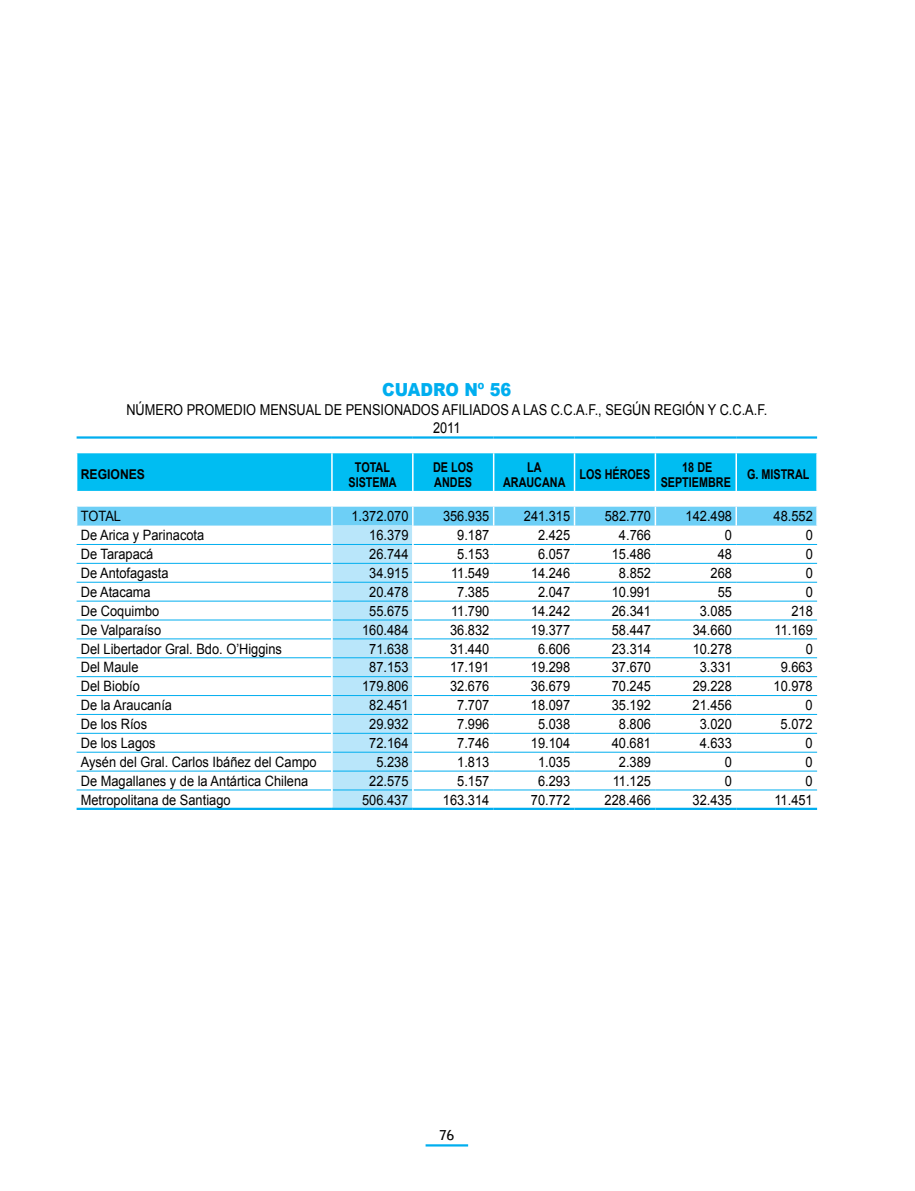
<style>
.page{position:relative;width:915px;height:1191px;background:#fff}
.page>*{position:absolute;margin:0;border:0;box-sizing:border-box;transform-origin:0 0}
.t1{font:900 18px "Arial";color:#00aeef;scale:.9 1}
.t2{font:15px/18px "Arial";color:#000;text-align:center;scale:.85 1}
.t3{font:14.25px "Arial";color:#000;scale:.9 1}
.t4{font:700 13.5px/15px "Arial";color:#000;text-align:center;scale:.8 1}
.t5{font:700 13.5px "Arial";color:#000;scale:.9 1}
.t6{font:700 13.5px "Bell Gothic Std";color:#000}
</style>
<div class="page">
<hr style="left:425px;top:1144px;width:43px;height:2px;background:#00aeef">
<div style="left:77px;top:453px;width:739px;height:38px;background:#00bdf2"></div>
<hr style="left:412px;top:453px;width:1px;height:38px;background:#fff">
<hr style="left:492px;top:453px;width:2px;height:38px;background:#fff">
<hr style="left:573px;top:453px;width:2px;height:38px;background:#fff">
<hr style="left:654px;top:453px;width:2px;height:38px;background:#fff">
<hr style="left:735px;top:453px;width:1px;height:38px;background:#fff">
<hr style="left:77px;top:436px;width:255px;height:2px;background:#00aeef">
<hr style="left:332px;top:436px;width:80px;height:2px;background:#00aeef">
<hr style="left:412px;top:436px;width:81px;height:2px;background:#00aeef">
<hr style="left:493px;top:436px;width:81px;height:2px;background:#00aeef">
<hr style="left:574px;top:436px;width:81px;height:2px;background:#00aeef">
<hr style="left:655px;top:436px;width:81px;height:2px;background:#00aeef">
<hr style="left:736px;top:436px;width:80px;height:2px;background:#00aeef">
<hr style="left:331px;top:453px;width:1px;height:38px;background:#fff">
<svg style="left:76px;top:507px;width:741px;height:302px"></svg>
<hr style="left:77px;top:807px;width:255px;height:3px;background:#00aeef">
<hr style="left:332px;top:807px;width:80px;height:3px;background:#00aeef">
<hr style="left:412px;top:807px;width:81px;height:3px;background:#00aeef">
<hr style="left:493px;top:807px;width:81px;height:3px;background:#00aeef">
<hr style="left:574px;top:807px;width:81px;height:3px;background:#00aeef">
<hr style="left:655px;top:807px;width:81px;height:3px;background:#00aeef">
<hr style="left:736px;top:807px;width:80px;height:3px;background:#00aeef">
<p class="t1" style="left:382px;top:376px;width:145px">CUADRO Nº 56</p>
<p class="t2" style="left:126px;top:401px;width:755px">NÚMERO PROMEDIO MENSUAL DE PENSIONADOS AFILIADOS A LAS C.C.A.F., SEGÚN REGIÓN Y C.C.A.F.<br>2011</p>
<p class="t5" style="left:81px;top:465px;width:73px">REGIONES</p>
<p class="t4" style="left:348px;top:460px;width:62px">TOTAL<br>SISTEMA</p>
<p class="t4" style="left:433px;top:460px;width:52px;text-align:left">DE LOS<br>ANDES</p>
<p class="t4" style="left:503px;top:460px;width:79px">LA<br>ARAUCANA</p>
<p class="t4" style="left:579px;top:467px;width:90px">LOS HÉROES</p>
<p class="t4" style="left:660px;top:460px;width:89px">18 DE<br>SEPTIEMBRE</p>
<p class="t4" style="left:746px;top:467px;width:80px">G. MISTRAL</p>
<p class="t3" style="left:81px;top:507px;width:46px">TOTAL</p>
<p class="t3" style="left:351px;top:507px;width:65px">1.372.070</p>
<p class="t3" style="left:443px;top:507px;width:53px">356.935</p>
<p class="t3" style="left:523px;top:507px;width:53px">241.315</p>
<p class="t3" style="left:604px;top:507px;width:53px">582.770</p>
<p class="t3" style="left:685px;top:507px;width:53px">142.498</p>
<p class="t3" style="left:773px;top:507px;width:45px">48.552</p>
<p class="t3" style="left:81px;top:526px;width:139px">De Arica y Parinacota</p>
<p class="t3" style="left:369px;top:526px;width:45px">16.379</p>
<p class="t3" style="left:457px;top:526px;width:37px">9.187</p>
<p class="t3" style="left:538px;top:526px;width:37px">2.425</p>
<p class="t3" style="left:618px;top:526px;width:37px">4.766</p>
<p class="t3" style="left:724px;top:526px;width:9px">0</p>
<p class="t3" style="left:805px;top:526px;width:9px">0</p>
<p class="t3" style="left:81px;top:545px;width:82px">De Tarapacá</p>
<p class="t3" style="left:369px;top:545px;width:45px">26.744</p>
<p class="t3" style="left:457px;top:545px;width:37px">5.153</p>
<p class="t3" style="left:538px;top:545px;width:37px">6.057</p>
<p class="t3" style="left:611px;top:545px;width:45px">15.486</p>
<p class="t3" style="left:717px;top:545px;width:17px">48</p>
<p class="t3" style="left:805px;top:545px;width:9px">0</p>
<p class="t3" style="left:81px;top:563px;width:99px">De Antofagasta</p>
<p class="t3" style="left:369px;top:563px;width:45px">34.915</p>
<p class="t3" style="left:451px;top:563px;width:44px">11.549</p>
<p class="t3" style="left:531px;top:563px;width:45px">14.246</p>
<p class="t3" style="left:618px;top:563px;width:37px">8.852</p>
<p class="t3" style="left:710px;top:563px;width:25px">268</p>
<p class="t3" style="left:805px;top:563px;width:9px">0</p>
<p class="t3" style="left:81px;top:582px;width:79px">De Atacama</p>
<p class="t3" style="left:369px;top:582px;width:45px">20.478</p>
<p class="t3" style="left:457px;top:582px;width:37px">7.385</p>
<p class="t3" style="left:538px;top:582px;width:37px">2.047</p>
<p class="t3" style="left:611px;top:582px;width:45px">10.991</p>
<p class="t3" style="left:717px;top:582px;width:17px">55</p>
<p class="t3" style="left:805px;top:582px;width:9px">0</p>
<p class="t3" style="left:81px;top:601px;width:89px">De Coquimbo</p>
<p class="t3" style="left:369px;top:601px;width:45px">55.675</p>
<p class="t3" style="left:451px;top:601px;width:44px">11.790</p>
<p class="t3" style="left:531px;top:601px;width:45px">14.242</p>
<p class="t3" style="left:611px;top:601px;width:45px">26.341</p>
<p class="t3" style="left:699px;top:601px;width:37px">3.085</p>
<p class="t3" style="left:791px;top:601px;width:25px">218</p>
<p class="t3" style="left:81px;top:620px;width:91px">De Valparaíso</p>
<p class="t3" style="left:362px;top:620px;width:53px">160.484</p>
<p class="t3" style="left:450px;top:620px;width:45px">36.832</p>
<p class="t3" style="left:531px;top:620px;width:45px">19.377</p>
<p class="t3" style="left:611px;top:620px;width:45px">58.447</p>
<p class="t3" style="left:692px;top:620px;width:45px">34.660</p>
<p class="t3" style="left:774px;top:620px;width:44px">11.169</p>
<p class="t3" style="left:81px;top:639px;width:225px">Del Libertador Gral. Bdo. O’Higgins</p>
<p class="t3" style="left:369px;top:639px;width:45px">71.638</p>
<p class="t3" style="left:450px;top:639px;width:45px">31.440</p>
<p class="t3" style="left:538px;top:639px;width:37px">6.606</p>
<p class="t3" style="left:611px;top:639px;width:45px">23.314</p>
<p class="t3" style="left:692px;top:639px;width:45px">10.278</p>
<p class="t3" style="left:805px;top:639px;width:9px">0</p>
<p class="t3" style="left:81px;top:658px;width:66px">Del Maule</p>
<p class="t3" style="left:369px;top:658px;width:45px">87.153</p>
<p class="t3" style="left:450px;top:658px;width:45px">17.191</p>
<p class="t3" style="left:530px;top:658px;width:45px">19.298</p>
<p class="t3" style="left:611px;top:658px;width:45px">37.670</p>
<p class="t3" style="left:699px;top:658px;width:37px">3.331</p>
<p class="t3" style="left:780px;top:658px;width:37px">9.663</p>
<p class="t3" style="left:81px;top:677px;width:67px">Del Biobío</p>
<p class="t3" style="left:362px;top:677px;width:53px">179.806</p>
<p class="t3" style="left:450px;top:677px;width:45px">32.676</p>
<p class="t3" style="left:530px;top:677px;width:45px">36.679</p>
<p class="t3" style="left:611px;top:677px;width:45px">70.245</p>
<p class="t3" style="left:692px;top:677px;width:45px">29.228</p>
<p class="t3" style="left:773px;top:677px;width:45px">10.978</p>
<p class="t3" style="left:81px;top:696px;width:103px">De la Araucanía</p>
<p class="t3" style="left:369px;top:696px;width:45px">82.451</p>
<p class="t3" style="left:457px;top:696px;width:37px">7.707</p>
<p class="t3" style="left:530px;top:696px;width:45px">18.097</p>
<p class="t3" style="left:611px;top:696px;width:45px">35.192</p>
<p class="t3" style="left:692px;top:696px;width:45px">21.456</p>
<p class="t3" style="left:805px;top:696px;width:9px">0</p>
<p class="t3" style="left:81px;top:714px;width:75px">De los Ríos</p>
<p class="t3" style="left:369px;top:714px;width:45px">29.932</p>
<p class="t3" style="left:457px;top:714px;width:37px">7.996</p>
<p class="t3" style="left:538px;top:714px;width:37px">5.038</p>
<p class="t3" style="left:618px;top:714px;width:37px">8.806</p>
<p class="t3" style="left:699px;top:714px;width:37px">3.020</p>
<p class="t3" style="left:780px;top:714px;width:37px">5.072</p>
<p class="t3" style="left:81px;top:733px;width:85px">De los Lagos</p>
<p class="t3" style="left:369px;top:733px;width:45px">72.164</p>
<p class="t3" style="left:457px;top:733px;width:37px">7.746</p>
<p class="t3" style="left:530px;top:733px;width:45px">19.104</p>
<p class="t3" style="left:611px;top:733px;width:45px">40.681</p>
<p class="t3" style="left:699px;top:733px;width:37px">4.633</p>
<p class="t3" style="left:805px;top:733px;width:9px">0</p>
<p class="t3" style="left:81px;top:752px;width:263px">Aysén del Gral. Carlos Ibáñez del Campo</p>
<p class="t3" style="left:376px;top:752px;width:37px">5.238</p>
<p class="t3" style="left:457px;top:752px;width:37px">1.813</p>
<p class="t3" style="left:538px;top:752px;width:37px">1.035</p>
<p class="t3" style="left:618px;top:752px;width:37px">2.389</p>
<p class="t3" style="left:724px;top:752px;width:9px">0</p>
<p class="t3" style="left:805px;top:752px;width:9px">0</p>
<p class="t3" style="left:81px;top:771px;width:254px">De Magallanes y de la Antártica Chilena</p>
<p class="t3" style="left:369px;top:771px;width:45px">22.575</p>
<p class="t3" style="left:457px;top:771px;width:37px">5.157</p>
<p class="t3" style="left:538px;top:771px;width:37px">6.293</p>
<p class="t3" style="left:612px;top:771px;width:44px">11.125</p>
<p class="t3" style="left:724px;top:771px;width:9px">0</p>
<p class="t3" style="left:805px;top:771px;width:9px">0</p>
<p class="t3" style="left:81px;top:790px;width:168px">Metropolitana de Santiago</p>
<p class="t3" style="left:362px;top:790px;width:53px">506.437</p>
<p class="t3" style="left:443px;top:790px;width:53px">163.314</p>
<p class="t3" style="left:530px;top:790px;width:45px">70.772</p>
<p class="t3" style="left:604px;top:790px;width:53px">228.466</p>
<p class="t3" style="left:692px;top:790px;width:45px">32.435</p>
<p class="t3" style="left:774px;top:790px;width:44px">11.451</p>
<p class="t6" style="left:439px;top:1127px;width:17px">76</p>
</div>
